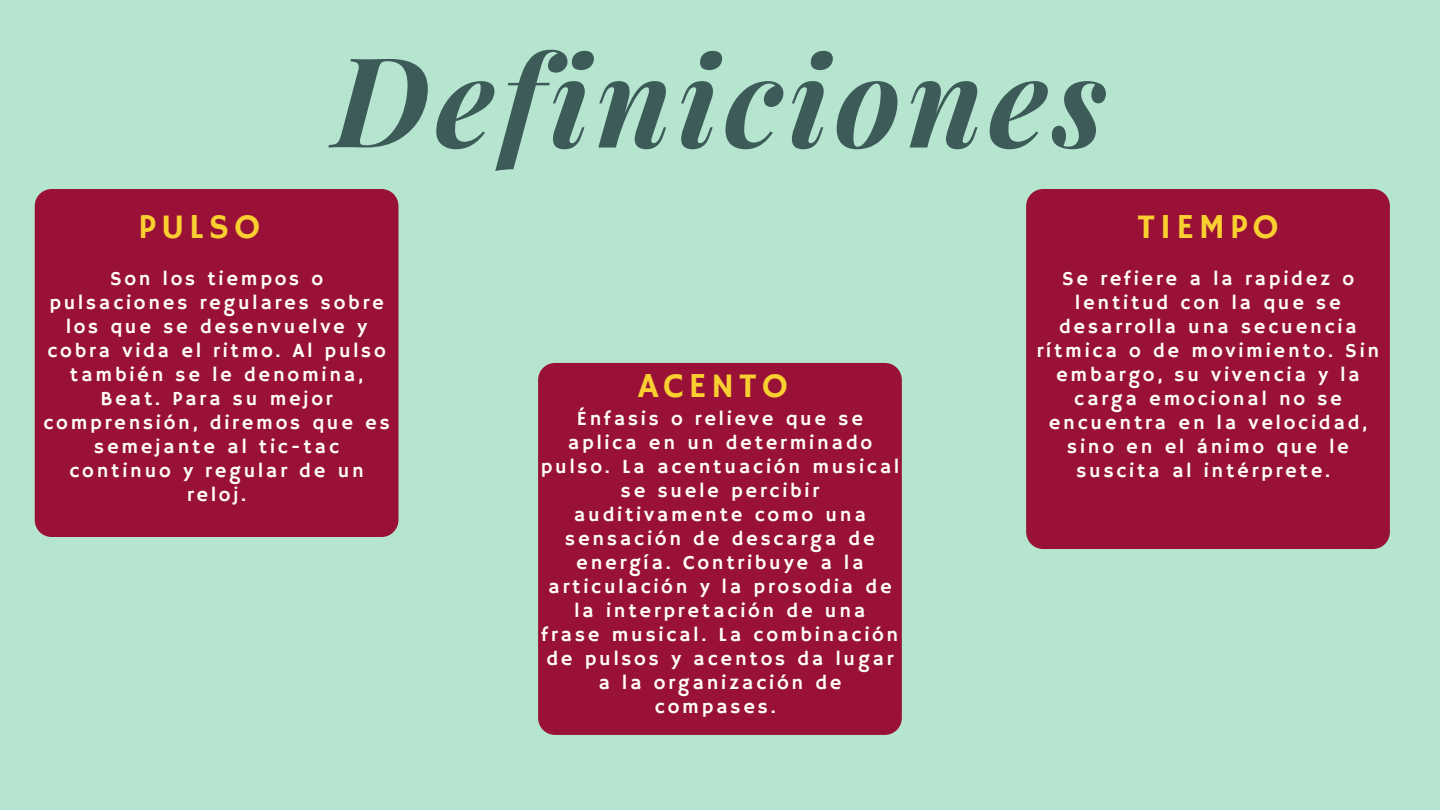
<style>
.page{position:relative;width:1440px;height:810px;background:#b5e5cf}
.page>*{position:absolute;margin:0;border:0;box-sizing:border-box;transform-origin:0 0}
.t1{font:italic 700 125.1px "Playfair Display";letter-spacing:.05em;color:#3d5b59}
.t2{font:35px "Hammersmith One";letter-spacing:.14em;color:#f9d030}
.t3{font:20px/24px "Hammersmith One";letter-spacing:.14em;color:#fffdf5;text-align:center}
</style>
<div class="page">
<div style="left:35px;top:189px;width:363px;height:348px;background:#991136;border-radius:17px"></div>
<div style="left:538px;top:363px;width:364px;height:372px;background:#991136;border-radius:17px"></div>
<div style="left:1026px;top:189px;width:364px;height:360px;background:#991136;border-radius:17px"></div>
<p class="t1" style="left:333px;top:12px;width:775px">Definiciones</p>
<p class="t2" style="left:139px;top:207px;width:123px">PULSO</p>
<p class="t3" style="left:43px;top:267px;width:348px">Son los tiempos o pulsaciones regulares sobre los que se desenvuelve y cobra vida el ritmo. Al pulso también se le denomina,<br>Beat. Para su mejor comprensión, diremos que es semejante al tic-tac continuo y regular de un reloj.</p>
<p class="t2" style="left:638px;top:365px;width:151px">ACENTO</p>
<p class="t3" style="left:541px;top:408px;width:360px">Énfasis o relieve que se aplica en un determinado pulso. La acentuación musical se suele percibir auditivamente como una sensación de descarga de energía. Contribuye a la articulación y la prosodia de la interpretación de una<br>frase musical. La combinación de pulsos y acentos da lugar a la organización de compases.</p>
<p class="t2" style="left:1137px;top:207px;width:143px">TIEMPO</p>
<p class="t3" style="left:1037px;top:267px;width:344px">Se refiere a la rapidez o lentitud con la que se desarrolla una secuencia rítmica o de movimiento. Sin embargo, su vivencia y la carga emocional no se encuentra en la velocidad, sino en el ánimo que le suscita al intérprete.</p>
</div>
